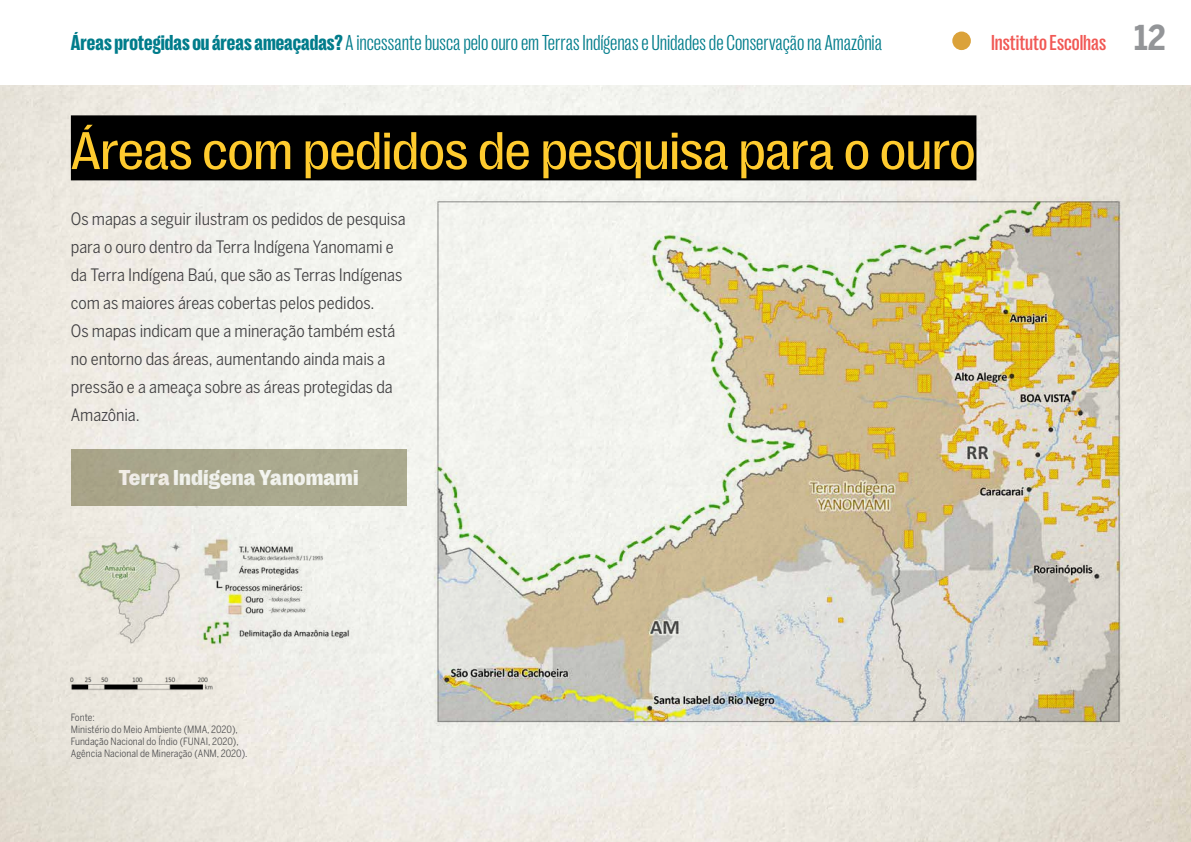
<style>
.page{position:relative;width:1191px;height:842px;background:#fff}
.page>*{position:absolute;margin:0;border:0;box-sizing:border-box;transform-origin:0 0}
.t1{font:54px "Right Grotesk";letter-spacing:-.025em;color:#ffcb2e}
.t2{font:300 condensed 22px "Right Grotesk";letter-spacing:-.005em;color:#007c8b}
.t3{font:22px "Right Grotesk Dark";letter-spacing:.005em;color:#fff}
.t4{font:500 condensed 22px "Right Grotesk";color:#f15854}
.t5{font:17px/28px "Benton Sans Cond";letter-spacing:-.005em;color:#414042}
.t6{font:10px/12px "Benton Sans Cond";color:#4d4d4f}
.s1{font-family:"Right Grotesk Narrow Dark";font-weight:400;font-stretch:normal}
.s2{font-family:"Benton Sans Cond";font-weight:700;font-stretch:normal;font-size:34px;color:#939598}
</style>
<div class="page">
<div style="left:952px;top:32px;width:19px;height:18px;background:#dba23a;border-radius:50%"></div>
<div style="left:71px;top:115px;width:905px;height:65px;background:#000"></div>
<div style="left:71px;top:449px;width:335px;height:56px;background:#aaa88d"></div>
<img style="left:435px;top:197px;width:687px;height:528px">
<img style="left:71px;top:533px;width:305px;height:119px">
<img style="left:51px;top:663px;width:209px;height:38px">
<p class="t2" style="left:71px;top:31px;width:812px"><span class="s1">Áreas protegidas ou áreas ameaçadas?</span>A incessante busca pelo ouro em Terras Indígenas e Unidades de Conservação na Amazônia</p>
<p class="t4" style="left:991px;top:31px;width:176px">Instituto Escolhas <span class="s2">12</span></p>
<h1 class="t1" style="left:71px;top:121px;width:906px">Áreas com pedidos de pesquisa para o ouro</h1>
<p class="t5" style="left:71px;top:205px;width:336px">Os mapas a seguir ilustram os pedidos de pesquisa para o ouro dentro da Terra Indígena Yanomami e da Terra Indígena Baú, que são as Terras Indígenas com as maiores áreas cobertas pelos pedidos.<br>Os mapas indicam que a mineração também está no entorno das áreas, aumentando ainda mais a pressão e a ameaça sobre as áreas protegidas da Amazônia.</p>
<p class="t3" style="left:119px;top:465px;width:241px">Terra Indígena Yanomami</p>
<p class="t6" style="left:71px;top:711px;width:178px">Fonte:<br>Ministério do Meio Ambiente (MMA, 2020), Fundação Nacional do Índio (FUNAI, 2020), Agência Nacional de Mineração (ANM, 2020).</p>
</div>
